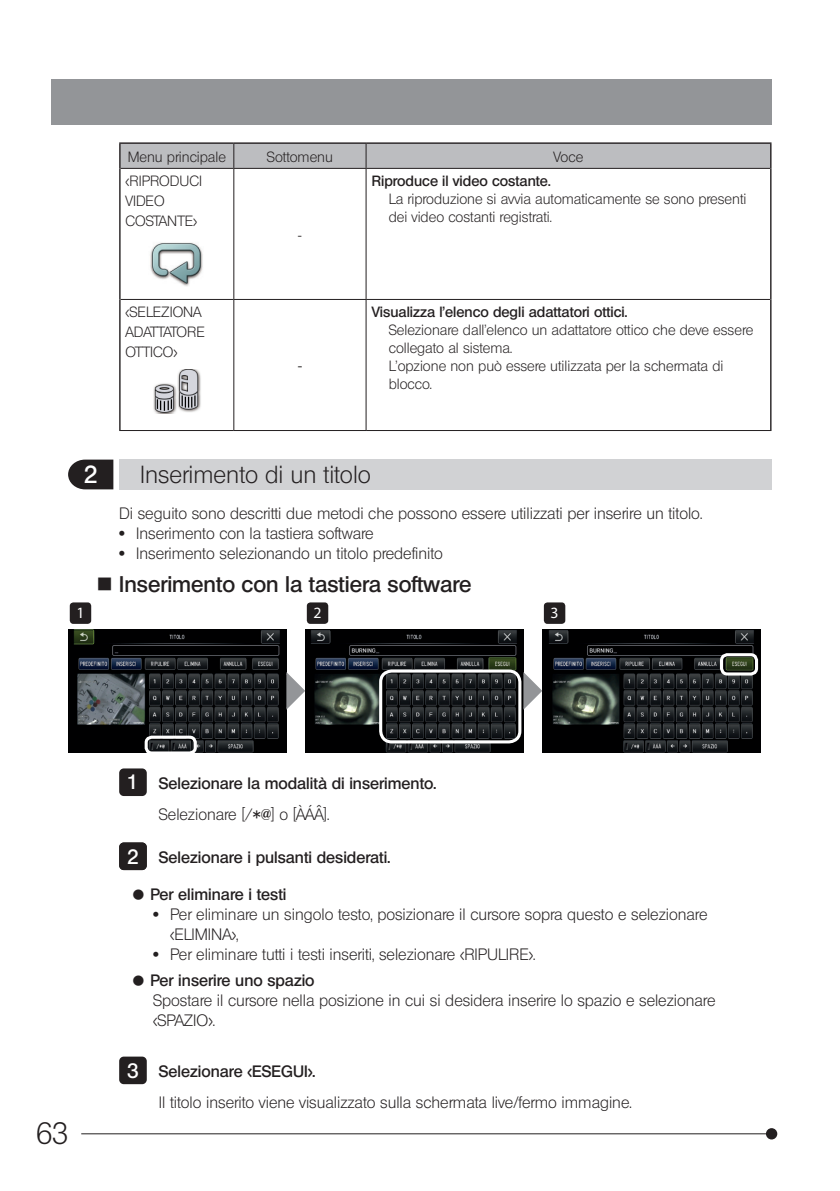
<style>
.page{position:relative;width:840px;height:1191px;background:#fff}
.page>*{position:absolute;margin:0;border:0;box-sizing:border-box;transform-origin:0 0}
.t1{font:30px "Olympus Leicht Normal";color:#231f20}
.t2{font:24px "Olympus Leicht Normal";color:#231f20}
.t3{font:24px "Olympus Leicht Halbfett";color:#fff}
.t4{font:22px "Olympus Leicht Halbfett";color:#231f20}
.t5{font:20.2px "Olympus Leicht Halbfett";color:#fff}
.t6{font:16px/20px "Olympus Leicht Normal";color:#231f20}
.t7{font:16px "Olympus Leicht Halbfett";color:#231f20}
.t8{font:15.8px "Myriad Pro";color:#fff}
.t9{font:14.4px/20px "Olympus Leicht Normal";color:#231f20}
.t10{font:14.4px "Olympus Leicht Halbfett";color:#231f20}
.s1{font-family:"Olympus Leicht Halbfett"}
.s2{font-family:"MS UI Gothic"}
.s3{font-family:"Meiryo";font-weight:700}
</style>
<div class="page">
<div style="left:765px;top:1128px;width:11px;height:11px;background:#231f20;border-radius:50%"></div>
<hr style="left:81px;top:1133px;width:690px;height:1px;background:#231f20">
<div style="left:51px;top:79px;width:720px;height:46px;background:#939598"></div>
<div style="left:119px;top:459px;width:652px;height:30px;background:#d1d2d4"></div>
<svg style="left:68px;top:459px;width:45px;height:30px"></svg>
<div style="left:119px;top:768px;width:28px;height:28px;background:#231f20;border-radius:5px"></div>
<div style="left:119px;top:842px;width:28px;height:28px;background:#231f20;border-radius:5px"></div>
<div style="left:119px;top:1056px;width:28px;height:28px;background:#231f20;border-radius:5px"></div>
<img style="left:68px;top:629px;width:218px;height:123px">
<img style="left:305px;top:629px;width:218px;height:22px">
<img style="left:542px;top:629px;width:218px;height:123px">
<div style="left:70px;top:602px;width:21px;height:22px;background:#231f20;border-radius:4px"></div>
<div style="left:306px;top:602px;width:22px;height:22px;background:#231f20;border-radius:4px"></div>
<div style="left:543px;top:602px;width:22px;height:22px;background:#231f20;border-radius:4px"></div>
<svg style="left:143px;top:651px;width:616px;height:102px;background:#323637"></svg>
<hr style="left:120px;top:168px;width:114px;height:1px;background:#231f20">
<hr style="left:234px;top:168px;width:132px;height:1px;background:#231f20">
<hr style="left:366px;top:168px;width:403px;height:1px;background:#231f20">
<hr style="left:119px;top:142px;width:115px;height:2px;background:#231f20">
<hr style="left:234px;top:142px;width:132px;height:2px;background:#231f20">
<hr style="left:366px;top:142px;width:405px;height:2px;background:#231f20">
<hr style="left:769px;top:144px;width:2px;height:24px;background:#231f20">
<hr style="left:119px;top:168px;width:1px;height:131px;background:#231f20">
<hr style="left:119px;top:299px;width:1px;height:131px;background:#231f20">
<hr style="left:769px;top:168px;width:2px;height:131px;background:#231f20">
<hr style="left:769px;top:299px;width:2px;height:131px;background:#231f20">
<svg style="left:119px;top:143px;width:651px;height:25px;background:#b5b6b9"></svg>
<hr style="left:120px;top:299px;width:114px;height:1px;background:#231f20">
<hr style="left:119px;top:430px;width:115px;height:1px;background:#231f20">
<hr style="left:233px;top:169px;width:1px;height:130px;background:#231f20">
<hr style="left:365px;top:169px;width:1px;height:130px;background:#231f20">
<hr style="left:233px;top:300px;width:1px;height:130px;background:#231f20">
<hr style="left:366px;top:299px;width:403px;height:1px;background:#231f20">
<hr style="left:365px;top:300px;width:1px;height:130px;background:#231f20">
<hr style="left:366px;top:430px;width:405px;height:1px;background:#231f20">
<hr style="left:234px;top:299px;width:132px;height:1px;background:#231f20">
<hr style="left:234px;top:430px;width:132px;height:1px;background:#231f20">
<img style="left:150px;top:242px;width:53px;height:44px">
<img style="left:153px;top:369px;width:48px;height:44px">
<p class="t9" style="left:128px;top:147px;width:100px">Menu principale</p>
<p class="t9" style="left:267px;top:147px;width:67px">Sottomenu</p>
<p class="t9" style="left:553px;top:147px;width:31px">Voce</p>
<p class="t9" style="left:125px;top:171px;width:78px">&lt;RIPRODUCI<br>VIDEO<br>COSTANTE&gt;</p>
<p class="t9" style="left:298px;top:225px;width:6px">-</p>
<p class="t10" style="left:371px;top:173px;width:180px">Riproduce il video costante.</p>
<p class="t9" style="left:388px;top:190px;width:359px;line-height:18px">La riproduzione si avvia automaticamente se sono presenti dei video costanti registrati.</p>
<p class="t9" style="left:125px;top:302px;width:81px">&lt;SELEZIONA<br>ADATTATORE<br>OTTICO&gt;</p>
<p class="t6" style="left:297px;top:355px;width:6px">-</p>
<p class="t10" style="left:371px;top:304px;width:257px">Visualizza l'elenco degli adattatori ottici.</p>
<p class="t9" style="left:388px;top:321px;width:366px;line-height:18px">Selezionare dall'elenco un adattatore ottico che deve essere collegato al sistema.<br>L'opzione non può essere utilizzata per la schermata di blocco.</p>
<h2 class="t3" style="left:84px;top:460px;width:15px">2</h2>
<h2 class="t2" style="left:140px;top:460px;width:232px">Inserimento di un titolo</h2>
<p class="t6" style="left:119px;top:503px;width:584px">Di seguito sono descritti due metodi che possono essere utilizzati per inserire un titolo. <span class="s1">·</span> Inserimento con la tastiera software<br><span class="s1">·</span> Inserimento selezionando un titolo predefinito</p>
<h3 class="t4" style="left:96px;top:571px;width:376px">■ Inserimento con la tastiera software</h3>
<p class="t8" style="left:76px;top:603px;width:10px">1</p>
<p class="t8" style="left:313px;top:603px;width:10px">2</p>
<p class="t8" style="left:550px;top:603px;width:10px">3</p>
<h1 class="t1" style="left:36px;top:1115px;width:33px">63</h1>
<p class="t5" style="left:127px;top:770px;width:13px">1</p>
<p class="t7" style="left:159px;top:773px;width:279px">Selezionare la modalità di inserimento.</p>
<p class="t6" style="left:159px;top:804px;width:172px">Selezionare [<span class="s2">/*@</span>] o [ÀÁÂ].</p>
<p class="t7" style="left:159px;top:847px;width:233px">Selezionare i pulsanti desiderati.</p>
<p class="t7" style="left:130px;top:884px;width:157px"><span class="s3">●</span> Per eliminare i testi</p>
<p class="t6" style="left:153px;top:904px;width:555px"><span class="s1">·</span> Per eliminare un singolo testo, posizionare il cursore sopra questo e selezionare</p>
<p class="t6" style="left:170px;top:924px;width:69px">&lt;ELIMINA&gt;,</p>
<p class="t6" style="left:153px;top:944px;width:383px"><span class="s1">·</span> Per eliminare tutti i testi inseriti, selezionare &lt;RIPULIRE&gt;.</p>
<p class="t7" style="left:130px;top:970px;width:185px"><span class="s3">●</span> Per inserire uno spazio</p>
<p class="t6" style="left:153px;top:990px;width:563px">Spostare il cursore nella posizione in cui si desidera inserire lo spazio e selezionare &lt;SPAZIO&gt;.</p>
<p class="t7" style="left:159px;top:1061px;width:158px">Selezionare &lt;ESEGUI&gt;.</p>
<p class="t6" style="left:159px;top:1092px;width:474px">Il titolo inserito viene visualizzato sulla schermata live/fermo immagine.</p>
<p class="t5" style="left:127px;top:844px;width:13px">12</p>
<p class="t5" style="left:127px;top:1058px;width:13px">3</p>
</div>
